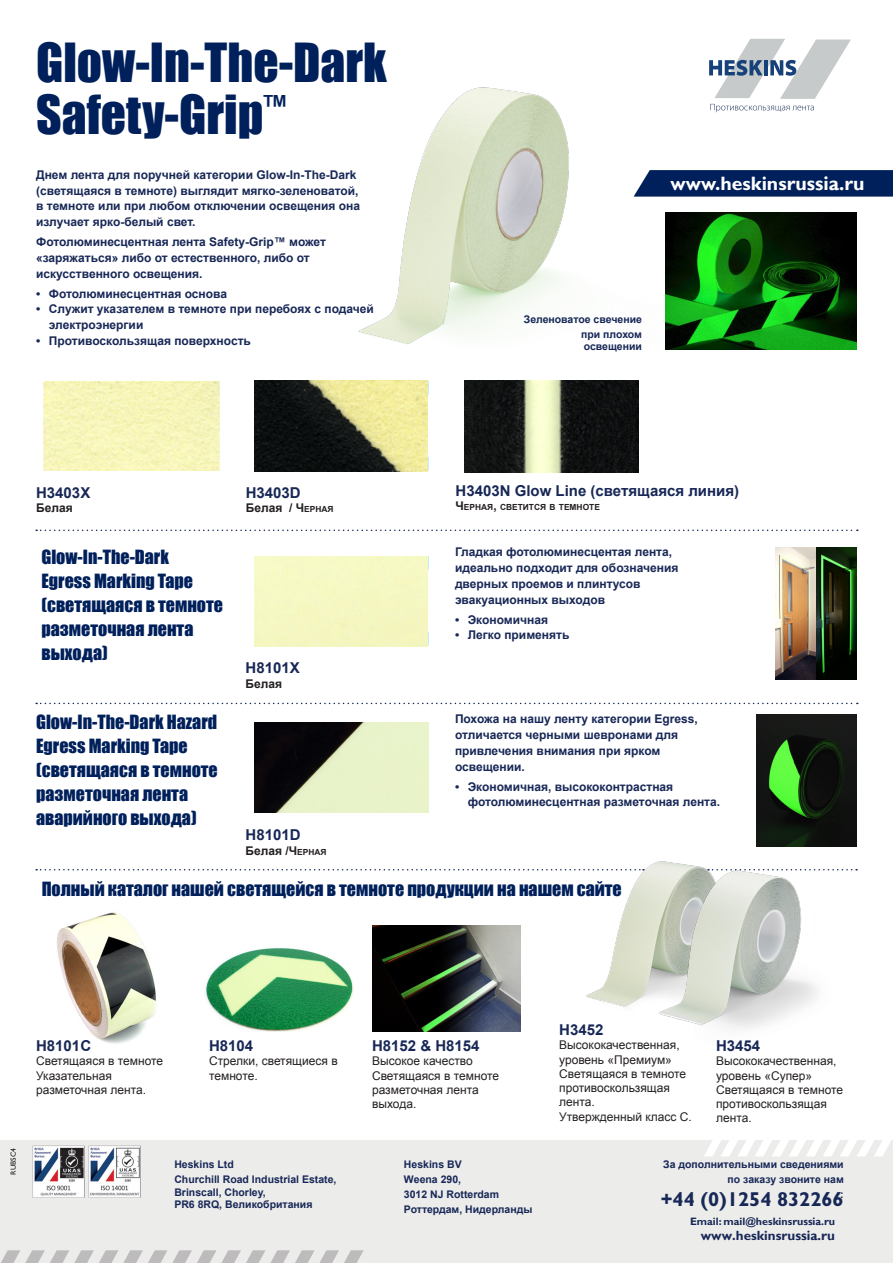
<style>
.page{position:relative;width:893px;height:1263px;background:#fff}
.page>*{position:absolute;margin:0;border:0;box-sizing:border-box;transform-origin:0 0}
.t1{font:49.5px/52.5px "Impact";color:#00205b}
.t2{font:700 20.1px "Gill Sans";color:#172756}
.t3{font:700 19.5px "Gill Sans";color:#fff}
.t4{font:18px/24px "Impact";color:#00205b}
.t5{font:700 15px "Arial";color:#172756}
.t6{font:700 13.35px "Gill Sans";color:#172756}
.t7{font:700 12px/15.8px "Arial";color:#172756}
.t8{font:12px/14.2px "Arial";color:#231f20}
.t9{font:700 12px "Arial";color:#231f20}
.t10{font:700 10.8px "Gill Sans";color:#172756}
.t11{font:700 10.5px/14.9px "Arial";color:#172756}
.t12{font:700 8.4px "Arial";color:#231f20}
.t13{font:7.5px "Gill Sans";color:#231f20}
.s1{font-style:inherit}
.s2{font-size:8.4px}
.s3{font-size:12px}
</style>
<div class="page">
<div style="left:0;top:1140px;width:893px;height:123px;background:#ececeb"></div>
<svg style="left:428px;top:381px;width:1px;height:14px"></svg>
<svg style="left:428px;top:457px;width:1px;height:14px"></svg>
<svg style="left:464px;top:380px;width:1px;height:15px"></svg>
<svg style="left:464px;top:456px;width:1px;height:15px"></svg>
<svg style="left:254px;top:556px;width:14px;height:1px"></svg>
<svg style="left:414px;top:556px;width:15px;height:14px"></svg>
<svg style="left:428px;top:632px;width:1px;height:14px"></svg>
<img style="left:672px;top:213px;width:185px;height:137px">
<img style="left:358px;top:87px;width:314px;height:263px">
<img style="left:776px;top:548px;width:81px;height:132px">
<img style="left:756px;top:714px;width:101px;height:133px">
<img style="left:57px;top:912px;width:100px;height:132px">
<img style="left:205px;top:948px;width:148px;height:83px">
<img style="left:546px;top:870px;width:70px;height:135px">
<img style="left:616px;top:830px;width:224px;height:199px">
<img style="left:372px;top:925px;width:149px;height:106px">
<svg style="left:36px;top:869px;width:608px;height:1px"></svg>
<svg style="left:36px;top:529px;width:822px;height:2px"></svg>
<svg style="left:36px;top:703px;width:822px;height:1px"></svg>
<svg style="left:708px;top:869px;width:149px;height:1px"></svg>
<img style="left:89px;top:1145px;width:52px;height:52px">
<img style="left:33px;top:1145px;width:52px;height:52px">
<svg style="left:1px;top:1250px;width:363px;height:13px"></svg>
<svg style="left:704px;top:1140px;width:187px;height:16px"></svg>
<svg style="left:634px;top:170px;width:259px;height:27px;background:#0b2a62"></svg>
<img style="left:44px;top:381px;width:176px;height:90px">
<img style="left:254px;top:380px;width:174px;height:91px">
<img style="left:465px;top:380px;width:174px;height:92px">
<img style="left:254px;top:722px;width:175px;height:91px">
<svg style="left:709px;top:39px;width:142px;height:73px"></svg>
<h1 class="t1" style="left:36px;top:35px;width:352px">Glow‑In‑The‑Dark<br>Safety‑Grip<sup>™</sup></h1>
<p class="t7" style="left:36px;top:167px;width:325px">Днем лента для поручней категории Glow-In-The-Dark (светящаяся в темноте) выглядит мягко-зеленоватой, в темноте или при любом отключении освещения она излучает ярко-белый свет.</p>
<p class="t7" style="left:36px;top:234px;width:291px">Фотолюминесцентная лента Safety-Grip™ может «заряжаться» либо от естественного, либо от искусственного освещения.</p>
<p class="t7" style="left:36px;top:286px;width:192px">• Фотолюминесцентная основа</p>
<p class="t7" style="left:49px;top:302px;width:327px;text-indent:-13px">• Служит указателем в темноте при перебоях с подачей электроэнергии</p>
<p class="t7" style="left:36px;top:333px;width:216px">• Противоскользящая поверхность</p>
<h3 class="t3" style="left:671px;top:171px;width:195px">www.heskins<span class="s1">russia.ru</span></h3>
<p class="t11" style="left:524px;top:312px;width:120px;text-align:right">Зеленоватое свечение при плохом</p>
<p class="t11" style="left:584px;top:340px;width:60px">освещении</p>
<p class="t5" style="left:36px;top:483px;width:56px">H3403X</p>
<p class="t9" style="left:36px;top:500px;width:38px">Белая</p>
<p class="t5" style="left:246px;top:483px;width:57px">H3403D</p>
<p class="t9" style="left:246px;top:500px;width:89px">Белая / <span class="s1">Ч</span><span class="s2">ерная</span></p>
<p class="t5" style="left:455px;top:480px;width:285px">H3403N Glow Line (светящаяся линия)</p>
<p class="t12" style="left:455px;top:501px;width:146px"><span class="s3">Ч</span>ерная<span class="s3">,</span> светится в темноте</p>
<h3 class="t4" style="left:41px;top:544px;width:183px">Glow‑In‑The‑Dark<br>Egress Marking Tape (светящаяся в темноте разметочная лента выхода)</h3>
<p class="t7" style="left:455px;top:545px;width:225px">Гладкая фотолюминесцентая лента, идеально подходит для обозначения дверных проемов и плинтусов эвакуационных выходов</p>
<p class="t7" style="left:455px;top:612px;width:95px">• Экономичная</p>
<p class="t7" style="left:455px;top:628px;width:116px">• Легко применять</p>
<p class="t5" style="left:246px;top:658px;width:56px">H8101X</p>
<p class="t9" style="left:246px;top:676px;width:38px">Белая</p>
<h3 class="t4" style="left:36px;top:709px;width:183px">Glow‑In‑The‑Dark Hazard<br>Egress Marking Tape (светящаяся в темноте разметочная лента аварийного выхода)</h3>
<p class="t7" style="left:455px;top:712px;width:244px">Похожа на нашу ленту категории Egress, отличается черными шевронами для привлечения внимания при ярком освещении.</p>
<p class="t7" style="left:468px;top:779px;width:254px;text-indent:-13px">• Экономичная, высококонтрастная фотолюминесцентная разметочная лента.</p>
<p class="t5" style="left:246px;top:825px;width:57px">H8101D</p>
<p class="t9" style="left:246px;top:842px;width:83px">Белая /<span class="s1">Ч</span><span class="s2">ерная</span></p>
<h3 class="t4" style="left:42px;top:877px;width:582px">Полный каталог нашей светящейся в темноте продукции на нашем сайте</h3>
<p class="t5" style="left:36px;top:1036px;width:57px">H8101C</p>
<p class="t8" style="left:36px;top:1054px;width:129px">Светящаяся в темноте<br>Указательная разметочная лента.</p>
<p class="t5" style="left:209px;top:1036px;width:46px">H8104</p>
<p class="t8" style="left:209px;top:1054px;width:130px">Стрелки, светящиеся в темноте.</p>
<p class="t13" style="left:9px;top:1174px;width:28px;rotate:-90deg">RUBSC4</p>
<p class="t13" style="left:9px;top:1175px;width:16px;rotate:-90deg">RUU</p>
<p class="t11" style="left:174px;top:1157px;width:164px">Heskins Ltd<br>Churchill Road Industrial Estate,</p>
<p class="t11" style="left:174px;top:1186px;width:140px;line-height:12.8px">Brinscall, Chorley,<br>PR6 8RQ, Великобритания</p>
<p class="t5" style="left:372px;top:1036px;width:109px">H8152 &amp; H8154</p>
<p class="t8" style="left:372px;top:1054px;width:129px">Высокое качество<br>Светящаяся в темноте разметочная лента выхода.</p>
<p class="t5" style="left:559px;top:1020px;width:46px">H3452</p>
<p class="t8" style="left:559px;top:1038px;width:134px">Высококачественная, уровень «Премиум»<br>Светящаяся в темноте противоскользящая лента.<br>Утвержденный класс С.</p>
<p class="t5" style="left:716px;top:1036px;width:46px">H3454</p>
<p class="t8" style="left:716px;top:1054px;width:129px">Высококачественная, уровень «Супер»<br>Светящаяся в темноте противоскользящая лента.</p>
<p class="t11" style="left:404px;top:1157px;width:130px">Heskins BV<br>Weena 290,<br>3012 NJ Rotterdam<br>Роттердам, Нидерланды</p>
<p class="t11" style="left:663px;top:1157px;width:182px;text-align:right">За дополнительными сведениями по заказу звоните нам<br>:</p>
<h2 class="t2" style="left:661px;top:1187px;width:184px">+44 (0)1254 832266</h2>
<p class="t10" style="left:690px;top:1215px;width:147px">Email: mail@heskins<span class="s1">russia.ru</span></p>
<p class="t6" style="left:701px;top:1228px;width:136px">www.heskins<span class="s1">russia.ru</span></p>
</div>
